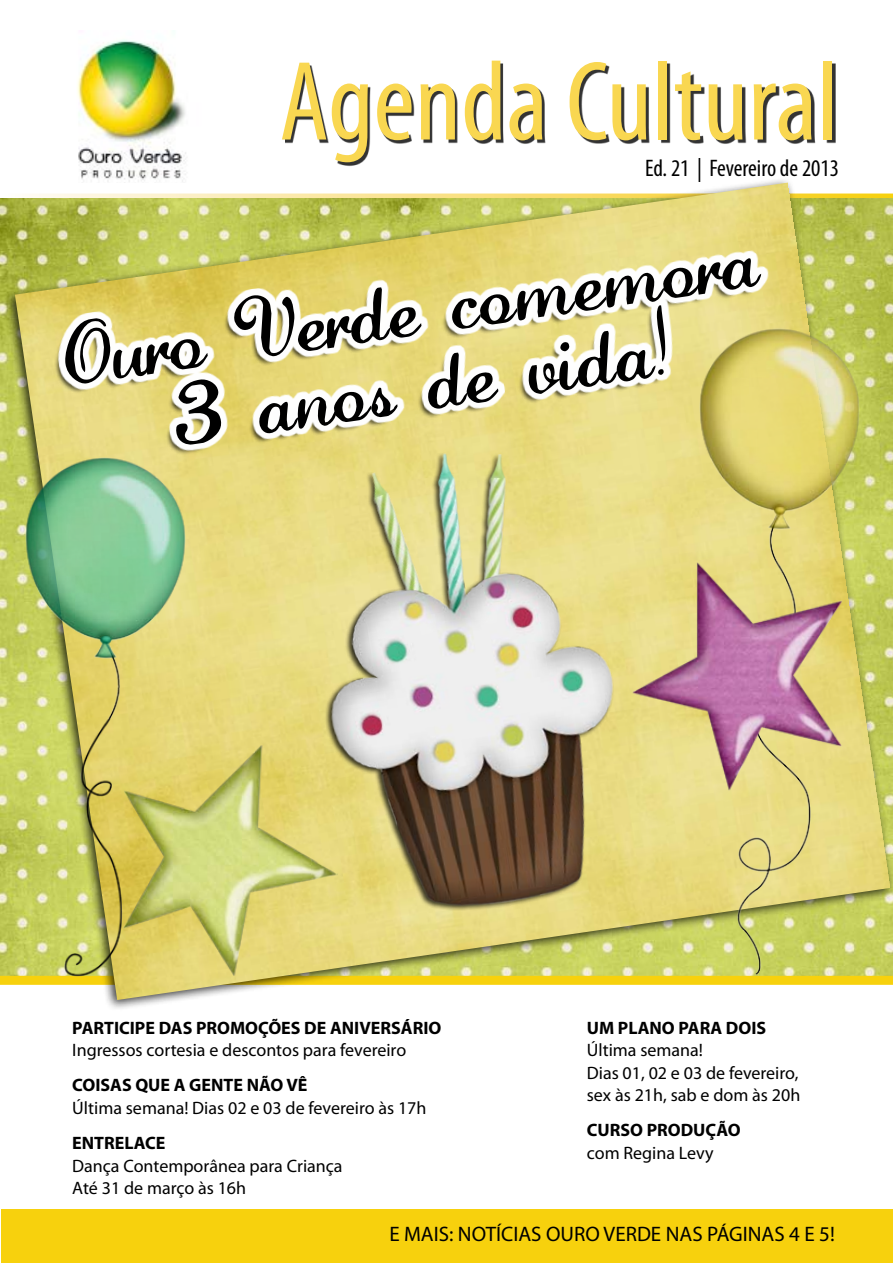
<style>
.page{position:relative;width:893px;height:1263px;background:#fff}
.page>*{position:absolute;margin:0;border:0;box-sizing:border-box;transform-origin:0 0}
.t1{font:condensed 114px "Myriad Pro";color:#f9d751}
.t2{font:63px/75.4px "Lauren Script";color:#000;text-align:center}
.t3{font:condensed 24px "Myriad Pro";color:#000}
.t4{font:21px "Myriad Pro";color:#000}
.t5{font:18px/22.5px "Myriad Pro";color:#000}
.t6{font:700 18px "Myriad Pro";color:#000}
</style>
<div class="page">
<div style="left:285px;top:64px;width:608px;height:138px;background:#000;opacity:.8"></div>
<img style="left:77px;top:40px;width:109px;height:136px">
<div style="left:1px;top:1209px;width:891px;height:53px;background:#f7d10d"></div>
<div style="left:2px;top:176px;width:891px;height:842px;background:#000;opacity:.75"></div>
<img style="left:15px;top:183px;width:875px;height:817px">
<svg style="left:52px;top:183px;width:841px;height:562px"></svg>
<div style="left:325px;top:452px;width:369px;height:514px;background:#000;opacity:.75"></div>
<img style="left:292px;top:427px;width:354px;height:500px">
<img style="left:697px;top:326px;width:164px;height:659px">
<img style="left:23px;top:455px;width:164px;height:524px">
<img style="left:122px;top:744px;width:216px;height:234px">
<img style="left:629px;top:558px;width:216px;height:234px">
<h1 class="t1" style="left:279px;top:33px;width:561px">Agenda Cultural</h1>
<h3 class="t3" style="left:645px;top:153px;width:195px">Ed. 21 | Fevereiro de 2013</h3>
<h2 class="t2" style="left:60px;top:325px;width:702px;rotate:-8deg">Ouro Verde comemora<br>3 anos de vida!</h2>
<p class="t6" style="left:72px;top:1016px;width:371px">PARTICIPE DAS PROMOÇÕES DE ANIVERSÁRIO</p>
<p class="t5" style="left:72px;top:1038px;width:335px">Ingressos cortesia e descontos para fevereiro</p>
<p class="t6" style="left:72px;top:1073px;width:237px">COISAS QUE A GENTE NÃO VÊ</p>
<p class="t5" style="left:72px;top:1096px;width:356px">Última semana! Dias 02 e 03 de fevereiro às 17h</p>
<p class="t6" style="left:72px;top:1131px;width:95px">ENTRELACE</p>
<p class="t5" style="left:72px;top:1154px;width:272px">Dança Contemporânea para Criança<br>Até 31 de março às 16h</p>
<p class="t6" style="left:587px;top:1016px;width:181px">UM PLANO PARA DOIS</p>
<p class="t5" style="left:587px;top:1038px;width:215px">Última semana!<br>Dias 01, 02 e 03 de fevereiro, sex às 21h, sab e dom às 20h</p>
<p class="t6" style="left:587px;top:1118px;width:155px">CURSO PRODUÇÃO</p>
<p class="t5" style="left:587px;top:1141px;width:128px">com Regina Levy</p>
<p class="t4" style="left:389px;top:1221px;width:447px">E MAIS: NOTÍCIAS OURO VERDE NAS PÁGINAS 4 E 5!</p>
</div>
